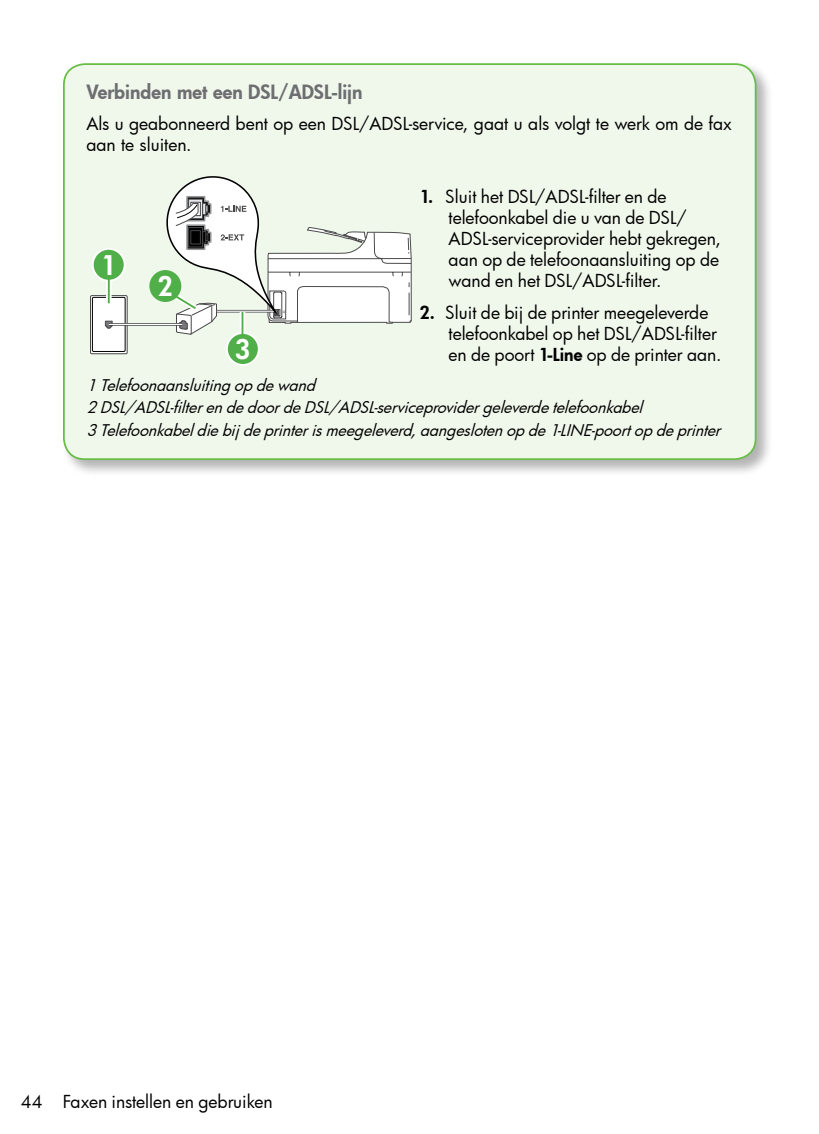
<style>
.page{position:relative;width:819px;height:1134px;background:#fff}
.page>*{position:absolute;margin:0;border:0;box-sizing:border-box;transform-origin:0 0}
.t1{font:26.25px "Futura Hv";color:#fff}
.t2{font:19.25px "Futura Hv";color:#6d6e71}
.t3{font:17.5px/21px "Futura Bk";color:#000}
.t4{font:italic 15.75px/22.4px "Futura Bk";color:#000}
.s1{font-family:"Futura Hv"}
</style>
<div class="page">
<div style="left:61px;top:61px;width:712px;height:416px;background:#000;opacity:.3"></div>
<div style="left:64px;top:64px;width:692px;height:395px;background:#f0f8ec;border-radius:21px"></div>
<div style="left:92px;top:297px;width:33px;height:54px;background:#fff"></div>
<div style="left:92px;top:297px;width:34px;height:55px;border:1px solid #000"></div>
<div style="left:90px;top:295px;width:38px;height:59px;border:1px solid #474749"></div>
<div style="left:93px;top:249px;width:32px;height:32px;background:#50af48;border-radius:50%"></div>
<div style="left:92px;top:248px;width:34px;height:34px;border:2px solid #fff;border-radius:50%"></div>
<div style="left:227px;top:333px;width:32px;height:32px;background:#50af48;border-radius:50%"></div>
<div style="left:226px;top:332px;width:34px;height:34px;border:2px solid #fff;border-radius:50%"></div>
<svg style="left:103px;top:176px;width:309px;height:161px"></svg>
<div style="left:63px;top:63px;width:693px;height:397px;border:2px solid #68bd45;border-radius:21px"></div>
<p class="t2" style="left:86px;top:79px;width:278px">Verbinden met een DSL/ADSL-lijn</p>
<p class="t3" style="left:86px;top:113px;width:647px">Als u geabonneerd bent op een DSL/ADSL-service, gaat u als volgt te werk om de fax aan te sluiten.</p>
<p class="t3" style="left:449px;top:186px;width:274px;text-indent:-29px"><span class="s1">1.</span> Sluit het DSL/ADSL-filter en de telefoonkabel die u van de DSL/ ADSL-serviceprovider hebt gekregen, aan op de telefoonaansluiting op de wand en het DSL/ADSL-filter.</p>
<p class="t3" style="left:449px;top:302px;width:274px;text-indent:-29px"><span class="s1">2.</span> Sluit de bij de printer meegeleverde telefoonkabel op het DSL/ADSL-filter en de poort <span class="s1">1-Line</span> op de printer aan.</p>
<p class="t4" style="left:86px;top:374px;width:641px">1Telefoonaansluitingopdewand<br>2DSL/ADSL-filterendedoordeDSL/ADSL-serviceprovidergeleverdetelefoonkabel<br>3Telefoonkabeldiebijdeprinterismeegeleverd,aangeslotenopde1-LINE-poortopdeprinter</p>
<h1 class="t1" style="left:101px;top:247px;width:17px">1</h1>
<h1 class="t1" style="left:158px;top:269px;width:17px">2</h1>
<h1 class="t1" style="left:235px;top:332px;width:17px">3</h1>
<p class="t3" style="left:21px;top:1090px;width:253px">44 Faxen instellen en gebruiken</p>
</div>
